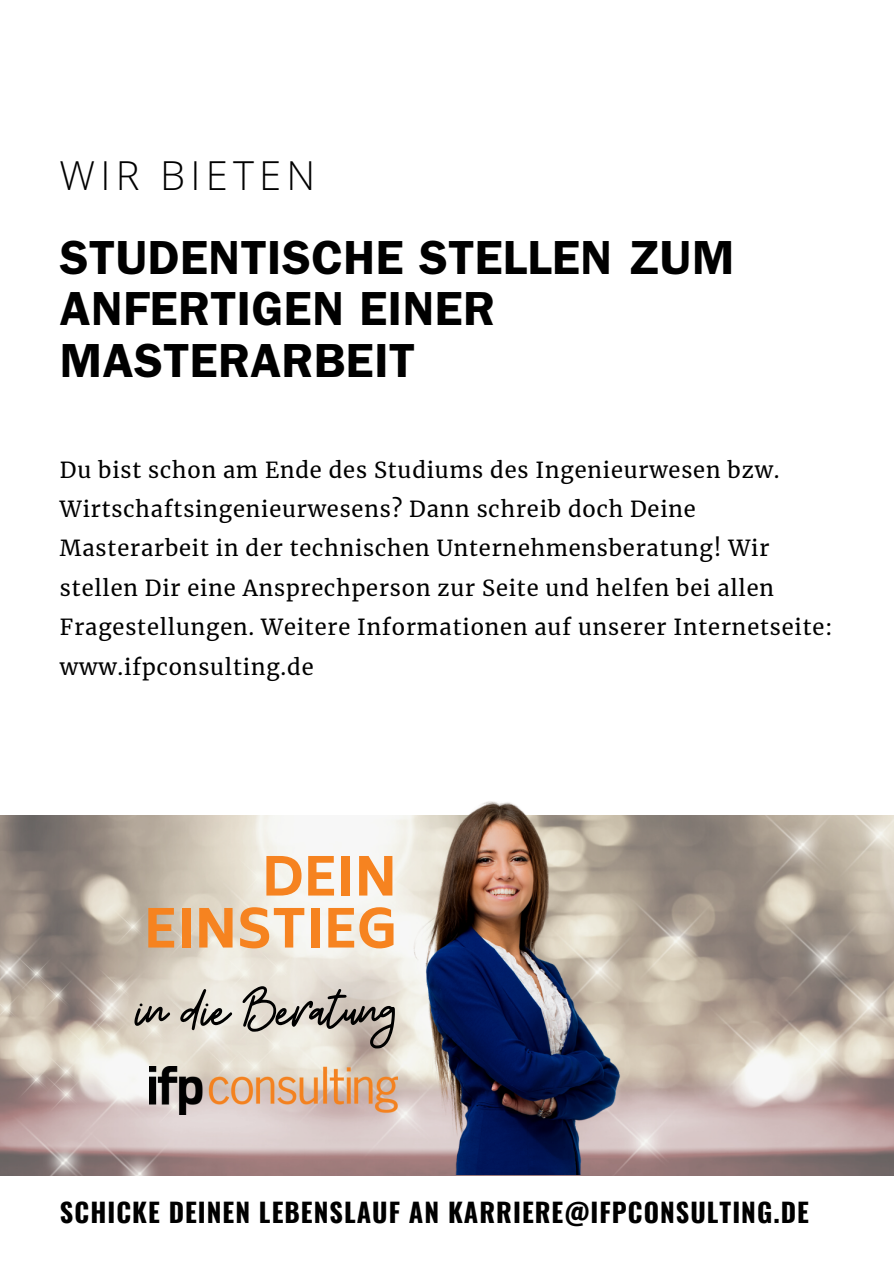
<style>
.page{position:relative;width:894px;height:1264px;background:#fff}
.page>*{position:absolute;margin:0;border:0;box-sizing:border-box;transform-origin:0 0}
.t1{font:57px "Beauty Salon Script";color:#000}
.t2{font:800 52.2px/51.9px "Biryani";color:#f68320;text-align:right}
.t3{font:600 48px/51.8px "ITC Franklin Gothic Std";letter-spacing:.01em;color:#000}
.t4{font:300 39.9px "Open Sans";letter-spacing:.13em;color:#000}
.t5{font:700 26.25px "Oswald";letter-spacing:.04em;color:#000}
.t6{font:21.9px/39.5px "Merriweather";letter-spacing:.04em;color:#000}
</style>
<div class="page">
<img style="left:0;top:816px;width:893px;height:359px">
<img style="left:149px;top:1066px;width:166px;height:48px">
<img style="left:315px;top:801px;width:578px;height:373px">
<p class="t4" style="left:60px;top:147px;width:257px">WIR BIETEN</p>
<p class="t3" style="left:60px;top:239px;width:675px">STUDENTISCHE STELLEN ZUM<br>ANFERTIGEN EINER<br>MASTERARBEIT</p>
<p class="t6" style="left:60px;top:450px;width:774px">Du bist schon am Ende des Studiums des Ingenieurwesen bzw.<br>Wirtschaftsingenieurwesens? Dann schreib doch Deine Masterarbeit in der technischen Unternehmensberatung! Wir stellen Dir eine Ansprechperson zur Seite und helfen bei allen Fragestellungen. Weitere Informationen auf unserer Internetseite: www.ifpconsulting.de</p>
<p class="t2" style="left:144px;top:851px;width:254px">DEIN<br>EINSTIEG</p>
<p class="t1" style="left:136px;top:982px;width:262px">in die Beratung</p>
<p class="t5" style="left:60px;top:1191px;width:750px">SCHICKE DEINEN LEBENSLAUF AN KARRIERE@IFPCONSULTING.DE</p>
</div>
